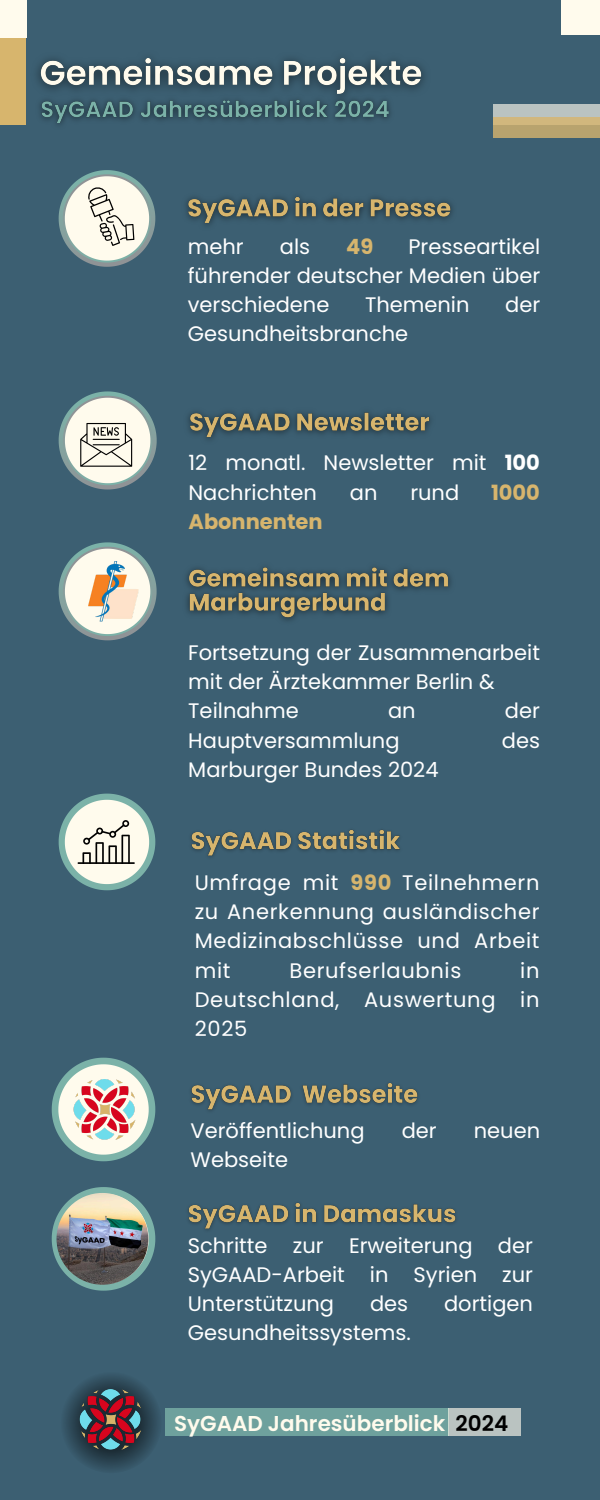
<style>
.page{position:relative;width:600px;height:1500px;background:#3c5f72}
.page>*{position:absolute;margin:0;border:0;box-sizing:border-box;transform-origin:0 0}
.t1{font:600 21.5px "Poppins";color:#fffbed}
.t2{font:21px/29.2px "Poppins";color:#fff;text-align:justify}
.t3{font:700 21px "Poppins";color:#d7b56d}
.t4{font:21px "Poppins";letter-spacing:.03em;color:#fff}
.s1{font-weight:700}
.s2{font-weight:700;color:#d7b56d}
.s3{color:#000}
</style>
<div class="page">
<div style="left:0;top:0;width:26px;height:124px;background:#d7b56d"></div>
<div style="left:0;top:0;width:27px;height:38px;background:#fffbed"></div>
<div style="left:561px;top:0;width:39px;height:34px;background:#fffbed"></div>
<div style="left:493px;top:104px;width:107px;height:21px;background:#bac3c1"></div>
<svg style="left:493px;top:117px;width:107px;height:21px;background:#c1aa73"></svg>
<svg style="left:59px;top:391px;width:98px;height:99px"></svg>
<svg style="left:59px;top:170px;width:96px;height:97px"></svg>
<svg style="left:59px;top:542px;width:98px;height:98px"></svg>
<img style="left:88px;top:561px;width:51px;height:60px">
<svg style="left:59px;top:794px;width:96px;height:96px"></svg>
<svg style="left:52px;top:1058px;width:103px;height:103px"></svg>
<img style="left:73px;top:1078px;width:64px;height:63px">
<svg style="left:52px;top:1187px;width:103px;height:104px"></svg>
<img style="left:57px;top:1193px;width:91px;height:92px;border-radius:50%">
<img style="left:40px;top:111px;width:351px;height:14px">
<img style="left:37px;top:58px;width:387px;height:53px">
<img style="left:188px;top:411px;width:243px;height:29px">
<img style="left:186px;top:196px;width:267px;height:29px">
<img style="left:186px;top:567px;width:265px;height:54px">
<img style="left:191px;top:829px;width:209px;height:28px">
<img style="left:191px;top:1083px;width:227px;height:28px">
<img style="left:188px;top:1202px;width:268px;height:28px">
<div style="left:165px;top:1408px;width:284px;height:28px;background:#6ea19d"></div>
<svg style="left:60px;top:1371px;width:102px;height:102px"></svg>
<img style="left:78px;top:1387px;width:65px;height:65px">
<div style="left:449px;top:1408px;width:72px;height:28px;background:#bac3c1"></div>
<p class="t2" style="left:188px;top:232px;width:354px;text-indent:221px">Presseartikel führender deutscher Medien über verschiedene</p>
<p class="t2" style="left:188px;top:232px;width:57px">mehr</p>
<p class="t2" style="left:280px;top:232px;width:32px">als</p>
<p class="t3" style="left:346px;top:232px;width:29px">49</p>
<p class="t2" style="left:365px;top:290px;width:106px">Themenin</p>
<p class="t2" style="left:505px;top:290px;width:37px">der</p>
<p class="t2" style="left:188px;top:320px;width:222px">Gesundheitsbranche</p>
<p class="t2" style="left:189px;top:448px;width:353px">12 monatl. Newsletter mit <span class="s1">100<br></span>Nachrichten</p>
<p class="t2" style="left:350px;top:478px;width:29px">an</p>
<p class="t2" style="left:410px;top:478px;width:50px">rund</p>
<p class="t3" style="left:491px;top:478px;width:50px">1000</p>
<p class="t3" style="left:189px;top:507px;width:136px">Abonnenten</p>
<p class="t2" style="left:188px;top:638px;width:353px">Fortsetzung der Zusammenarbeit mit der Ärztekammer Berlin &amp;</p>
<p class="t2" style="left:188px;top:697px;width:112px">Teilnahme</p>
<p class="t2" style="left:388px;top:697px;width:29px">an</p>
<p class="t2" style="left:505px;top:697px;width:37px">der</p>
<p class="t2" style="left:188px;top:726px;width:213px">Hauptversammlung</p>
<p class="t2" style="left:502px;top:726px;width:40px">des</p>
<p class="t2" style="left:188px;top:755px;width:252px">Marburger Bundes 2024</p>
<p class="t2" style="left:195px;top:868px;width:346px">Umfrage mit <span class="s2">990</span> Teilnehmern zu Anerkennung ausländischer Medizinabschlüsse und Arbeit mit</p>
<p class="t4" style="left:289px;top:956px;width:173px">Berufserlaubnis</p>
<p class="t2" style="left:195px;top:956px;width:346px;text-indent:326px">in Deutschland, Auswertung in 2025</p>
<p class="t2" style="left:191px;top:1116px;width:176px">Veröffentlichung</p>
<p class="t2" style="left:402px;top:1116px;width:37px">der</p>
<p class="t2" style="left:474px;top:1116px;width:68px">neuen</p>
<p class="t2" style="left:191px;top:1145px;width:99px">Webseite</p>
<p class="t2" style="left:188px;top:1231px;width:347px">Schritte zur Erweiterung der SyGAAD-Arbeit in Syrien zur Unterstützung</p>
<p class="t2" style="left:370px;top:1289px;width:40px">des</p>
<p class="t2" style="left:444px;top:1289px;width:90px">dortigen</p>
<p class="t2" style="left:188px;top:1318px;width:225px">Gesundheitssystems.</p>
<p class="t1" style="left:174px;top:1409px;width:336px">SyGAAD Jahresüberblick <span class="s3">2024</span></p>
</div>
